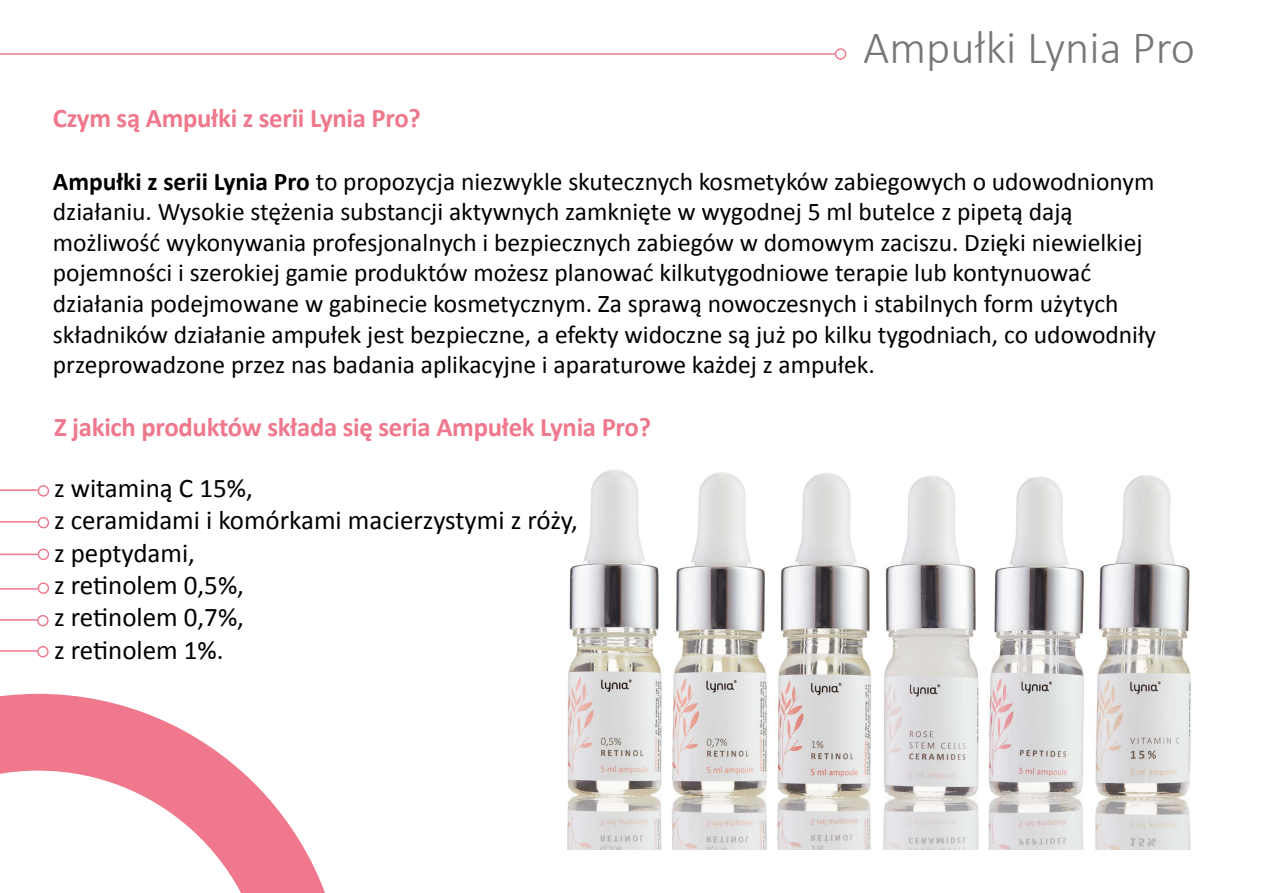
<style>
.page{position:relative;width:1263px;height:893px;background:#fff}
.page>*{position:absolute;margin:0;border:0;box-sizing:border-box;transform-origin:0 0}
.t1{font:300 46.5px "Calibri";color:#777776}
.t2{font:27px/32.4px "Calibri";color:#000}
.t3{font:700 27px "Calibri";letter-spacing:-.01em;color:#ef788c}
.t4{font:25.5px/30.6px "Calibri";color:#000}
.s1{font-weight:700}
</style>
<div class="page">
<img style="left:567px;top:470px;width:624px;height:380px">
<hr style="left:0;top:53px;width:835px;height:2px;background:#ef798d">
<svg style="left:0;top:694px;width:325px;height:199px"></svg>
<svg style="left:38px;top:485px;width:11px;height:12px"></svg>
<svg style="left:38px;top:517px;width:11px;height:11px"></svg>
<svg style="left:38px;top:549px;width:11px;height:11px"></svg>
<svg style="left:38px;top:582px;width:11px;height:12px"></svg>
<svg style="left:37px;top:615px;width:12px;height:11px"></svg>
<hr style="left:0;top:489px;width:38px;height:2px;background:#ef798d">
<hr style="left:0;top:521px;width:38px;height:2px;background:#ef798d">
<hr style="left:0;top:554px;width:38px;height:1px;background:#ef798d">
<hr style="left:0;top:588px;width:38px;height:2px;background:#ef798d">
<hr style="left:0;top:619px;width:38px;height:2px;background:#ef798d">
<svg style="left:835px;top:48px;width:11px;height:12px"></svg>
<svg style="left:37px;top:646px;width:12px;height:11px"></svg>
<hr style="left:0;top:650px;width:38px;height:2px;background:#ef798d">
<p class="t3" style="left:53px;top:100px;width:369px">Czym są Ampułki z serii Lynia Pro?</p>
<h1 class="t1" style="left:863px;top:19px;width:333px">Ampułki Lynia Pro</h1>
<p class="t4" style="left:53px;top:166px;width:1104px"><span class="s1">Ampułki z serii Lynia Pro</span> to propozycja niezwykle skutecznych kosmetyków zabiegowych o udowodnionym działaniu. Wysokie stężenia substancji aktywnych zamknięte w wygodnej 5 ml butelce z pipetą dają możliwość wykonywania profesjonalnych i bezpiecznych zabiegów w domowym zaciszu. Dzięki niewielkiej pojemności i szerokiej gamie produktów możesz planować kilkutygodniowe terapie lub kontynuować działania podejmowane w gabinecie kosmetycznym. Za sprawą nowoczesnych i stabilnych form użytych składników działanie ampułek jest bezpieczne, a efekty widoczne są już po kilku tygodniach, co udowodniły przeprowadzone przez nas badania aplikacyjne i aparaturowe każdej z ampułek.</p>
<p class="t3" style="left:54px;top:409px;width:598px">Z jakich produktów składa się seria Ampułek Lynia Pro?</p>
<p class="t2" style="left:54px;top:472px;width:525px">z witaminą C 15%,<br>z ceramidami i komórkami macierzystymi z róży, z peptydami,<br>z retinolem 0,5%,<br>z retinolem 0,7%,<br>z retinolem 1%.</p>
</div>
